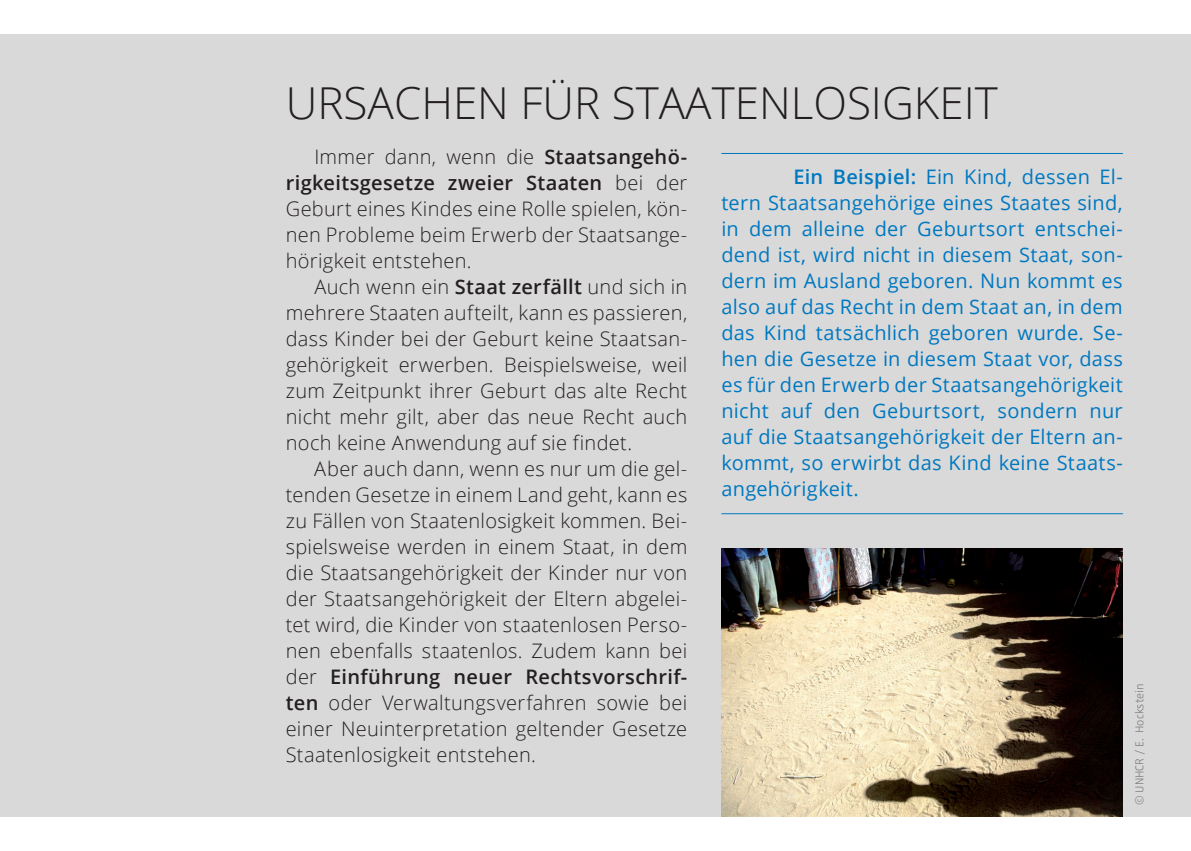
<style>
.page{position:relative;width:1191px;height:851px;background:#fff}
.page>*{position:absolute;margin:0;border:0;box-sizing:border-box;transform-origin:0 0}
.t1{font:300 44px "Open Sans";color:#231f20}
.t2{font:300 20px/26px "Open Sans";letter-spacing:.015em;color:#231f20}
.t3{font:20px/26px "Open Sans";letter-spacing:.015em;color:#0078c0;text-align:justify}
.t4{font:300 12px "Zwo";color:#808285}
.s1{font-weight:600}
</style>
<div class="page">
<div style="left:0;top:34px;width:1191px;height:782px;background:#dad9d9"></div>
<img style="left:721px;top:548px;width:402px;height:268px">
<hr style="left:721px;top:153px;width:402px;height:1px;background:#0078c0">
<hr style="left:721px;top:513px;width:402px;height:1px;background:#0078c0">
<h1 class="t1" style="left:286px;top:73px;width:713px">Ursachen für Staatenlosigkeit</h1>
<p class="t2" style="left:286px;top:143px;width:403px">I mmer dann, wenn die <span class="s1">Staatsangehö&shy;rigkeitsgesetze zweier Staaten</span> bei der Geburt eines Kindes eine Rolle spielen, kön&shy;nen Probleme beim Erwerb der Staatsange&shy;hörigkeit entstehen.<br>Auch wenn ein <span class="s1">Staat zerfällt</span> und sich in mehrere Staaten aufteilt, kann es passieren, dass Kinder bei der Geburt keine Staatsan&shy;gehörigkeit erwerben. Beispielsweise, weil zum Zeitpunkt ihrer Geburt das alte Recht nicht mehr gilt, aber das neue Recht auch noch keine Anwendung auf sie findet.<br>Aber auch dann, wenn es nur um die gel&shy;tenden Gesetze in einem Land geht, kann es zu Fällen von Staatenlosigkeit kommen. Bei&shy;spielsweise werden in einem Staat, in dem die Staatsangehörigkeit der Kinder nur von der Staatsangehörigkeit der Eltern abgelei&shy;tet wird, die Kinder von staatenlosen Perso&shy;nen ebenfalls staatenlos. Zudem kann bei der <span class="s1">Einführung neuer Rechtsvorschrif&shy;ten</span> oder Verwaltungsverfahren sowie bei einer Neuinterpretation geltender Gesetze Staatenlosigkeit entstehen.</p>
<p class="t3" style="left:721px;top:163px;width:403px;text-indent:72px"><span class="s1">Ein Beispiel:</span> Ein Kind, dessen El&shy;tern Staatsangehörige eines Staates sind, in dem alleine der Geburtsort entschei&shy;dend ist, wird nicht in diesem Staat, son&shy;dern im Ausland geboren. Nun kommt es also auf das Recht in dem Staat an, in dem das Kind tatsächlich geboren wurde. Se&shy;hen die Gesetze in diesem Staat vor, dass es für den Erwerb der Staatsangehörigkeit nicht auf den Geburtsort, sondern nur auf die Staatsangehörigkeit der Eltern an&shy;kommt, so erwirbt das Kind keine Staats&shy;angehörigkeit.</p>
<p class="t4" style="left:1132px;top:805px;width:123px;rotate:-90deg">© UNHCR / E. Hockstein</p>
</div>
